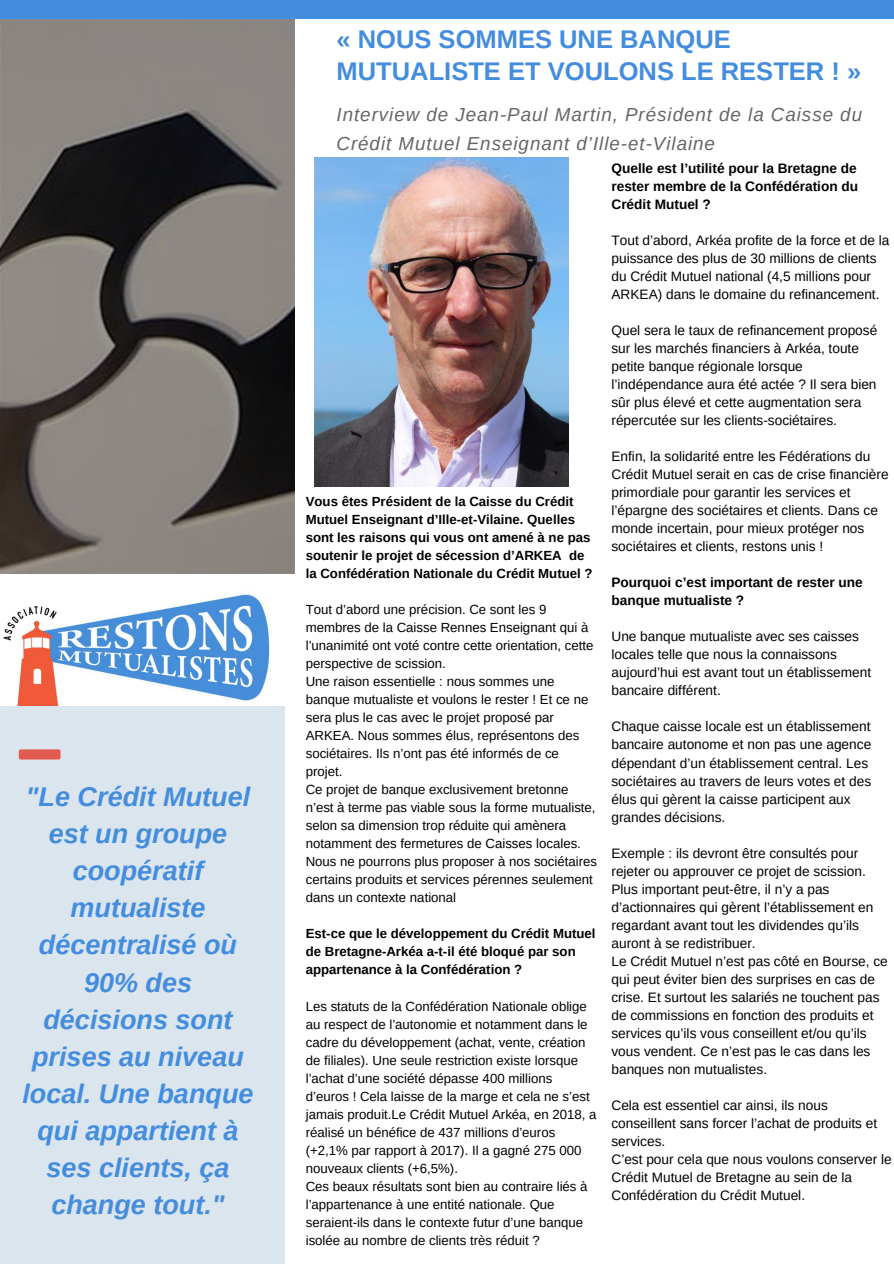
<style>
.page{position:relative;width:894px;height:1264px;background:#fff}
.page>*{position:absolute;margin:0;border:0;box-sizing:border-box;transform-origin:0 0}
.t1{font:italic 700 27px/37px "Arimo";color:#448dde;text-align:center}
.t2{font:700 25.5px/31.8px "Arimo";color:#448dde}
.t3{font:italic 18.75px/29.4px "Arimo";letter-spacing:.05em;color:#666}
.t4{font:13.65px/18px "Arimo";color:#000}
.t5{font:700 13.65px/18px "Arimo";color:#000;text-align:justify}
.t6{font:13.2px/18px "Arimo";color:#000}
.t7{font:700 13.2px/18px "Arimo";color:#000}
</style>
<div class="page">
<div style="left:0;top:540px;width:284px;height:723px;background:#dae5ed"></div>
<img style="left:0;top:19px;width:294px;height:555px">
<img style="left:314px;top:157px;width:254px;height:329px">
<div style="left:0;top:0;width:893px;height:19px;background:#448dde"></div>
<img style="left:0;top:574px;width:284px;height:131px">
<div style="left:19px;top:749px;width:41px;height:10px;background:#e35b50;border-radius:2px"></div>
<h1 class="t1" style="left:22px;top:778px;width:232px">"Le Crédit Mutuel est un groupe coopératif mutualiste décentralisé où<br>90% des décisions sont prises au niveau local. Une banque qui appartient à ses clients, ça change tout."</h1>
<h2 class="t2" style="left:336px;top:23px;width:526px">« NOUS SOMMES UNE BANQUE<br>MUTUALISTE ET VOULONS LE RESTER ! »</h2>
<h3 class="t3" style="left:336px;top:100px;width:527px">Interview de Jean-Paul Martin, Président de la Caisse du<br>Crédit Mutuel Enseignant d’Ille-et-Vilaine</h3>
<p class="t5" style="left:611px;top:159px;width:248px">Quelle est l’utilité pour la Bretagne de rester membre de la Confédération du Crédit Mutuel ?</p>
<p class="t4" style="left:611px;top:231px;width:279px">Tout d’abord, Arkéa profite de la force et de la puissance des plus de 30 millions de clients du Crédit Mutuel national (4,5 millions pour ARKEA) dans le domaine du refinancement.</p>
<p class="t4" style="left:611px;top:321px;width:267px">Quel sera le taux de refinancement proposé sur les marchés financiers à Arkéa, toute petite banque régionale lorsque l’indépendance aura été actée ? Il sera bien sûr plus élevé et cette augmentation sera répercutée sur les clients-sociétaires.</p>
<p class="t4" style="left:611px;top:447px;width:278px">Enfin, la solidarité entre les Fédérations du Crédit Mutuel serait en cas de crise financière primordiale pour garantir les services et l’épargne des sociétaires et clients. Dans ce monde incertain, pour mieux protéger nos sociétaires et clients, restons unis !</p>
<p class="t5" style="left:611px;top:573px;width:253px">Pourquoi c’est important de rester une banque mutualiste ?</p>
<p class="t4" style="left:611px;top:627px;width:261px">Une banque mutualiste avec ses caisses locales telle que nous la connaissons aujourd’hui est avant tout un établissement bancaire différent.</p>
<p class="t4" style="left:611px;top:717px;width:261px">Chaque caisse locale est un établissement bancaire autonome et non pas une agence dépendant d’un établissement central. Les sociétaires au travers de leurs votes et des élus qui gèrent la caisse participent aux grandes décisions.</p>
<p class="t4" style="left:611px;top:843px;width:278px">Exemple : ils devront être consultés pour rejeter ou approuver ce projet de scission.<br>Plus important peut-être, il n’y a pas d’actionnaires qui gèrent l’établissement en regardant avant tout les dividendes qu’ils auront à se redistribuer.<br>Le Crédit Mutuel n’est pas côté en Bourse, ce qui peut éviter bien des surprises en cas de crise. Et surtout les salariés ne touchent pas de commissions en fonction des produits et services qu’ils vous conseillent et/ou qu’ils vous vendent. Ce n’est pas le cas dans les banques non mutualistes.</p>
<p class="t4" style="left:611px;top:1096px;width:282px">Cela est essentiel car ainsi, ils nous conseillent sans forcer l’achat de produits et services.<br>C’est pour cela que nous voulons conserver le Crédit Mutuel de Bretagne au sein de la Confédération du Crédit Mutuel.</p>
<p class="t7" style="left:305px;top:492px;width:288px">Vous êtes Président de la Caisse du Crédit Mutuel Enseignant d’Ille-et-Vilaine. Quelles sont les raisons qui vous ont amené à ne pas soutenir le projet de sécession d’ARKEA de la Confédération Nationale du Crédit Mutuel ?</p>
<p class="t6" style="left:305px;top:600px;width:293px">Tout d’abord une précision. Ce sont les 9 membres de la Caisse Rennes Enseignant qui à l’unanimité ont voté contre cette orientation, cette perspective de scission.<br>Une raison essentielle : nous sommes une banque mutualiste et voulons le rester ! Et ce ne sera plus le cas avec le projet proposé par ARKEA. Nous sommes élus, représentons des sociétaires. Ils n’ont pas été informés de ce projet.<br>Ce projet de banque exclusivement bretonne n’est à terme pas viable sous la forme mutualiste, selon sa dimension trop réduite qui amènera notamment des fermetures de Caisses locales.<br>Nous ne pourrons plus proposer à nos sociétaires certains produits et services pérennes seulement dans un contexte national</p>
<p class="t7" style="left:305px;top:924px;width:291px">Est-ce que le développement du Crédit Mutuel de Bretagne-Arkéa a-t-il été bloqué par son appartenance à la Confédération ?</p>
<p class="t6" style="left:305px;top:996px;width:292px">Les statuts de la Confédération Nationale oblige au respect de l’autonomie et notamment dans le cadre du développement (achat, vente, création de filiales). Une seule restriction existe lorsque l’achat d’une société dépasse 400 millions d’euros ! Cela laisse de la marge et cela ne s’est jamais produit.Le Crédit Mutuel Arkéa, en 2018, a réalisé un bénéfice de 437 millions d’euros (+2,1% par rapport à 2017). Il a gagné 275 000 nouveaux clients (+6,5%).<br>Ces beaux résultats sont bien au contraire liés à l’appartenance à une entité nationale. Que seraient-ils dans le contexte futur d’une banque isolée au nombre de clients très réduit ?</p>
</div>
